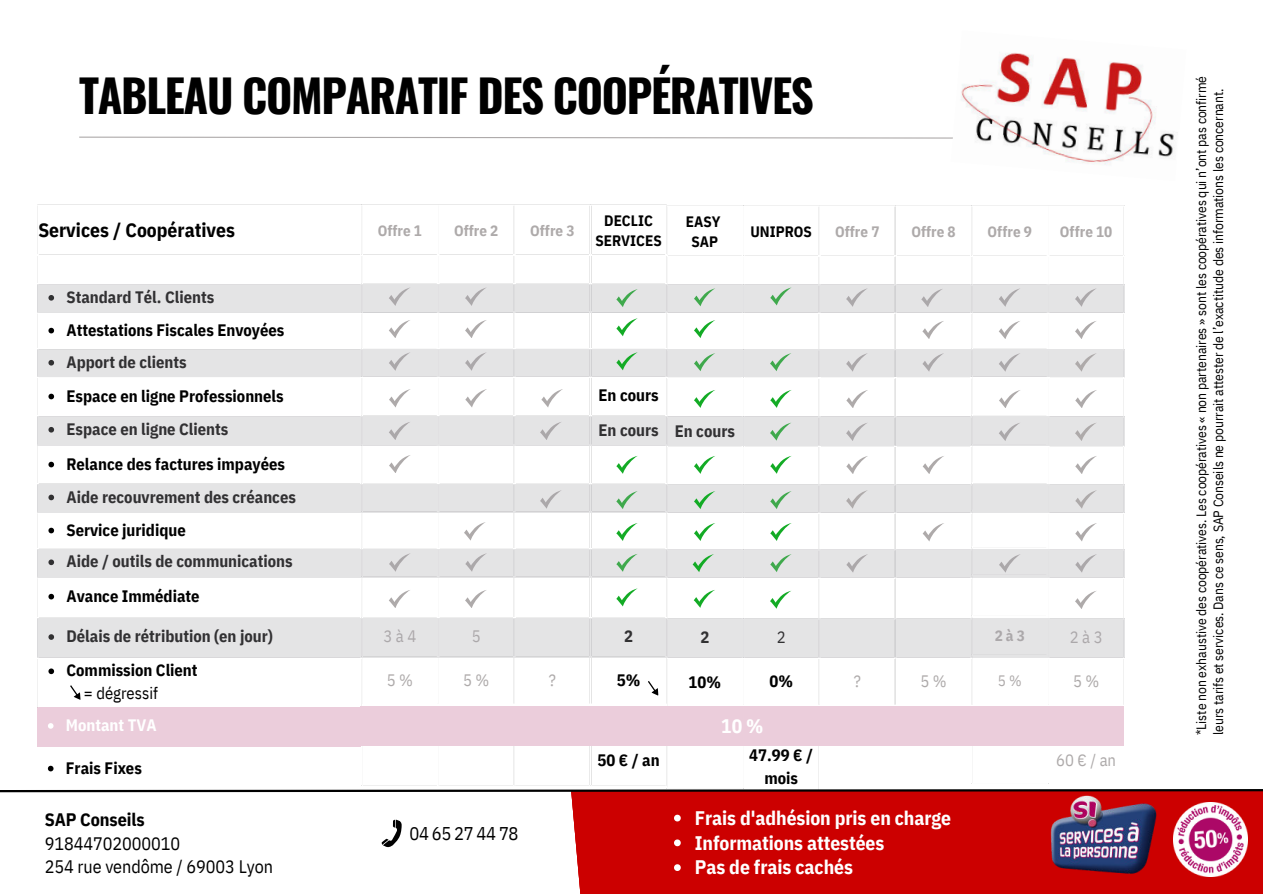
<style>
.page{position:relative;width:1263px;height:894px;background:#fff}
.page>*{position:absolute;margin:0;border:0;box-sizing:border-box;transform-origin:0 0}
.t1{font:700 45px "Oswald";letter-spacing:-.03em;color:#000}
.t2{font:700 19.5px/24.8px "IBM Plex Sans Cond";letter-spacing:-.005em;color:#fff}
.t3{font:700 19.5px "IBM Plex Sans Cond";color:#000}
.t4{font:18.45px "IBM Plex Sans Cond";letter-spacing:-.025em;color:#000}
.t5{font:18px/23.7px "IBM Plex Sans Cond";letter-spacing:-.005em;color:#000}
.t6{font:700 18px "IBM Plex Sans Cond";letter-spacing:-.005em;color:#000}
.t7{font:700 16.5px/32.5px "IBM Plex Sans Cond";color:#000}
.t8{font:16.5px "IBM Plex Sans Cond";color:#aeaaaa}
.t9{font:16.5px "IBM Plex Sans Cond";color:#000}
.t10{font:700 16.5px "IBM Plex Sans Cond";color:#fff}
.t11{font:700 15px "IBM Plex Sans Cond";color:#aeaaaa}
.t12{font:700 15px/20.2px "IBM Plex Sans Cond";color:#000;text-align:center}
.t13{font:15px "IBM Plex Sans Cond";color:#aeaaaa}
.t14{font:13.5px/16.8px "IBM Plex Sans Cond";letter-spacing:-.005em;color:#000}
</style>
<div class="page">
<svg style="left:79px;top:136px;width:872px;height:3px"></svg>
<img style="left:951px;top:52px;width:227px;height:113px">
<div style="left:493px;top:790px;width:770px;height:103px;background:#c00"></div>
<svg style="left:47px;top:768px;width:533px;height:125px"></svg>
<img style="left:1174px;top:802px;width:74px;height:74px">
<img style="left:1050px;top:795px;width:107px;height:79px">
<svg style="left:381px;top:819px;width:21px;height:28px"></svg>
<svg style="left:674px;top:814px;width:7px;height:7px"></svg>
<svg style="left:674px;top:839px;width:7px;height:7px"></svg>
<svg style="left:674px;top:864px;width:7px;height:6px"></svg>
<svg style="left:0;top:787px;width:1263px;height:6px"></svg>
<svg style="left:694px;top:320px;width:21px;height:18px"></svg>
<svg style="left:694px;top:456px;width:21px;height:18px"></svg>
<svg style="left:616px;top:523px;width:22px;height:18px"></svg>
<svg style="left:616px;top:588px;width:22px;height:18px"></svg>
<svg style="left:770px;top:390px;width:22px;height:18px"></svg>
<svg style="left:770px;top:456px;width:22px;height:17px"></svg>
<svg style="left:770px;top:523px;width:22px;height:18px"></svg>
<svg style="left:770px;top:590px;width:21px;height:18px"></svg>
<svg style="left:648px;top:681px;width:10px;height:14px"></svg>
<div style="left:37px;top:706px;width:324px;height:40px;background:#ebcddb"></div>
<svg style="left:48px;top:328px;width:6px;height:5px"></svg>
<svg style="left:48px;top:393px;width:6px;height:6px"></svg>
<svg style="left:48px;top:461px;width:6px;height:6px"></svg>
<svg style="left:48px;top:527px;width:6px;height:6px"></svg>
<svg style="left:48px;top:593px;width:6px;height:6px"></svg>
<svg style="left:48px;top:668px;width:6px;height:6px"></svg>
<svg style="left:48px;top:723px;width:6px;height:5px"></svg>
<svg style="left:48px;top:765px;width:6px;height:6px"></svg>
<hr style="left:37px;top:205px;width:1px;height:502px;background:#fff">
<hr style="left:362px;top:736px;width:1px;height:49px;background:#fff">
<hr style="left:437px;top:736px;width:1px;height:49px;background:#fff">
<hr style="left:362px;top:785px;width:76px;height:1px;background:#fff">
<svg style="left:389px;top:389px;width:21px;height:18px"></svg>
<svg style="left:389px;top:455px;width:21px;height:18px"></svg>
<svg style="left:389px;top:590px;width:21px;height:17px"></svg>
<svg style="left:389px;top:320px;width:21px;height:18px"></svg>
<hr style="left:438px;top:736px;width:1px;height:49px;background:#fff">
<hr style="left:513px;top:736px;width:1px;height:49px;background:#fff">
<hr style="left:438px;top:785px;width:76px;height:1px;background:#fff">
<svg style="left:465px;top:389px;width:22px;height:18px"></svg>
<svg style="left:465px;top:590px;width:21px;height:17px"></svg>
<svg style="left:465px;top:320px;width:21px;height:18px"></svg>
<svg style="left:464px;top:522px;width:21px;height:18px"></svg>
<hr style="left:514px;top:736px;width:1px;height:49px;background:#fff">
<hr style="left:514px;top:785px;width:76px;height:1px;background:#fff">
<svg style="left:541px;top:389px;width:22px;height:18px"></svg>
<svg style="left:846px;top:390px;width:22px;height:18px"></svg>
<svg style="left:846px;top:456px;width:22px;height:17px"></svg>
<svg style="left:923px;top:456px;width:21px;height:17px"></svg>
<svg style="left:922px;top:321px;width:22px;height:18px"></svg>
<svg style="left:972px;top:205px;width:76px;height:453px"></svg>
<div style="left:37px;top:349px;width:1087px;height:28px;background:#e4e4e5"></div>
<div style="left:37px;top:416px;width:1087px;height:29px;background:#e4e4e5"></div>
<div style="left:37px;top:483px;width:1087px;height:29px;background:#e4e4e5"></div>
<div style="left:37px;top:617px;width:1087px;height:40px;background:#e4e4e5"></div>
<div style="left:360px;top:706px;width:764px;height:40px;background:#ebcddb"></div>
<svg style="left:1075px;top:353px;width:21px;height:18px"></svg>
<svg style="left:1075px;top:390px;width:22px;height:18px"></svg>
<svg style="left:1075px;top:423px;width:21px;height:17px"></svg>
<svg style="left:1075px;top:456px;width:22px;height:17px"></svg>
<svg style="left:1075px;top:591px;width:21px;height:17px"></svg>
<svg style="left:1075px;top:321px;width:21px;height:18px"></svg>
<svg style="left:846px;top:490px;width:21px;height:18px"></svg>
<svg style="left:923px;top:523px;width:21px;height:18px"></svg>
<svg style="left:1075px;top:490px;width:22px;height:18px"></svg>
<svg style="left:1075px;top:523px;width:22px;height:18px"></svg>
<svg style="left:616px;top:318px;width:22px;height:18px"></svg>
<svg style="left:616px;top:352px;width:22px;height:18px"></svg>
<svg style="left:616px;top:456px;width:22px;height:17px"></svg>
<div style="left:37px;top:284px;width:1087px;height:28px;background:#e4e4e5"></div>
<svg style="left:694px;top:390px;width:21px;height:18px"></svg>
<svg style="left:70px;top:685px;width:11px;height:14px"></svg>
<div style="left:37px;top:548px;width:1087px;height:29px;background:#e4e4e5"></div>
<svg style="left:694px;top:590px;width:21px;height:17px"></svg>
<svg style="left:694px;top:491px;width:21px;height:18px"></svg>
<svg style="left:694px;top:523px;width:21px;height:18px"></svg>
<svg style="left:693px;top:554px;width:21px;height:18px"></svg>
<h1 class="t1" style="left:79px;top:72px;width:736px">TABLEAU COMPARATIF DES COOPÉRATIVES</h1>
<p class="t3" style="left:38px;top:214px;width:198px">Services / Coopératives</p>
<p class="t7" style="left:66px;top:279px;width:219px">Standard Tél. Clients<br>Attestations Fiscales Envoyées<br>Apport de clients</p>
<p class="t7" style="left:66px;top:377px;width:219px;line-height:33.2px">Espace en ligne Professionnels<br>Espace en ligne Clients</p>
<p class="t7" style="left:66px;top:446px;width:231px">Relance des factures impayées<br>Aide recouvrement des créances<br>Service juridique<br>Aide / outils de communications</p>
<p class="t7" style="left:66px;top:578px;width:135px">Avance Immédiate</p>
<p class="t7" style="left:66px;top:617px;width:208px;line-height:34.2px">Délais de rétribution (en jour)<br>Commission Client</p>
<p class="t9" style="left:84px;top:680px;width:76px">= dégressif</p>
<p class="t10" style="left:66px;top:711px;width:92px">Montant TVA</p>
<p class="t7" style="left:66px;top:750px;width:77px">Frais Fixes</p>
<p class="t6" style="left:45px;top:805px;width:101px">SAP Conseils</p>
<p class="t5" style="left:45px;top:829px;width:230px">91844702000010<br>254 rue vendôme / 69003 Lyon</p>
<p class="t11" style="left:378px;top:218px;width:46px">Offre 1</p>
<p class="t11" style="left:454px;top:218px;width:46px">Offre 2</p>
<p class="t11" style="left:530px;top:218px;width:46px">Offre 3</p>
<p class="t12" style="left:595px;top:209px;width:68px">DECLIC<br>SERVICES</p>
<p class="t12" style="left:686px;top:210px;width:36px">EASY<br>SAP</p>
<p class="t12" style="left:750px;top:220px;width:63px">UNIPROS</p>
<p class="t11" style="left:835px;top:219px;width:46px">Offre 7</p>
<p class="t11" style="left:911px;top:219px;width:46px">Offre 8</p>
<p class="t11" style="left:988px;top:219px;width:46px">Offre 9</p>
<p class="t11" style="left:1060px;top:219px;width:54px">Offre 10</p>
<p class="t7" style="left:598px;top:376px;width:62px;line-height:34.7px">En cours<br>En cours</p>
<p class="t7" style="left:675px;top:413px;width:62px">En cours</p>
<p class="t8" style="left:383px;top:623px;width:34px">3 à 4</p>
<p class="t8" style="left:387px;top:666px;width:28px">5 %</p>
<p class="t8" style="left:472px;top:623px;width:10px">5</p>
<p class="t8" style="left:463px;top:666px;width:28px">5 %</p>
<p class="t8" style="left:549px;top:666px;width:9px">?</p>
<p class="t4" style="left:410px;top:819px;width:110px">04 65 27 44 78</p>
<p class="t7" style="left:624px;top:618px;width:10px">2</p>
<p class="t7" style="left:617px;top:662px;width:25px">5%</p>
<p class="t7" style="left:597px;top:741px;width:64px">50 € / an</p>
<p class="t7" style="left:700px;top:619px;width:10px">2</p>
<p class="t7" style="left:689px;top:664px;width:34px">10%</p>
<p class="t9" style="left:777px;top:624px;width:10px">2</p>
<p class="t7" style="left:769px;top:662px;width:25px">0%</p>
<p class="t2" style="left:721px;top:712px;width:44px">10 %</p>
<p class="t7" style="left:749px;top:742px;width:65px;line-height:22.5px;text-align:center">47.99 € / mois</p>
<p class="t8" style="left:854px;top:667px;width:9px">?</p>
<p class="t8" style="left:920px;top:667px;width:28px">5 %</p>
<p class="t2" style="left:695px;top:803px;width:258px">Frais d'adhésion pris en charge<br>Informations attestées<br>Pas de frais cachés</p>
<p class="t11" style="left:995px;top:623px;width:32px">2 à 3</p>
<p class="t13" style="left:998px;top:668px;width:25px">5 %</p>
<p class="t8" style="left:1070px;top:624px;width:34px">2 à 3</p>
<p class="t8" style="left:1073px;top:667px;width:28px">5 %</p>
<p class="t8" style="left:1056px;top:747px;width:61px">60 € / an</p>
<p class="t14" style="left:1192px;top:735px;width:660px;rotate:-90deg">*Liste non exhaustive des coopératives. Les coopératives « non partenaires » sont les coopératives qui n’ont pas confirmé leurs tarifs et services. Dans ce sens, SAP Conseils ne pourrait attester de l’exactitude des informations les concernant.</p>
</div>
